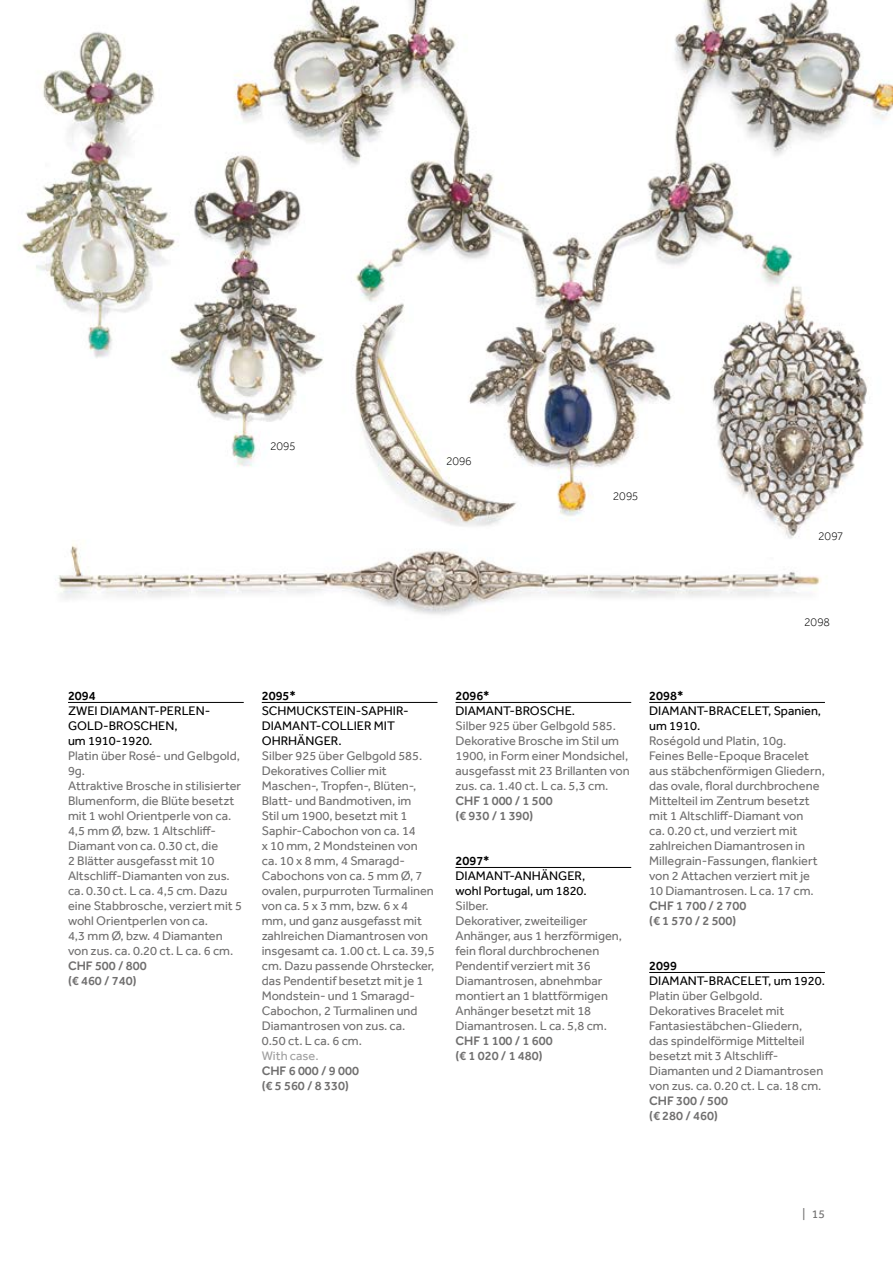
<style>
.page{position:relative;width:893px;height:1263px;background:#fff}
.page>*{position:absolute;margin:0;border:0;box-sizing:border-box;transform-origin:0 0}
.Beschreibung{font:12.75px/15px "Effra";color:#706f6f}
.Titel{font:12.75px/15px "Effra";color:#000}
.Schätzung{font:500 12.75px "Effra";color:#706f6f}
.Schätzung_Euro{font:500 12.75px "Effra";color:#706f6f}
.Lot{font:500 12.75px "Effra";color:#000}
.Footnote{font:12.75px "Effra";color:#9f9f9f}
.t1{font:300 12px "Effra";letter-spacing:.01em;color:#000}
.t2{font:12px "Effra";color:#706f6f}
</style>
<div class="page">
<img style="left:19px;top:0;width:874px;height:615px">
<hr style="left:68px;top:702px;width:176px;height:1px;background:#000">
<hr style="left:262px;top:702px;width:175px;height:1px;background:#000">
<hr style="left:455px;top:702px;width:176px;height:1px;background:#000">
<hr style="left:455px;top:867px;width:176px;height:1px;background:#000">
<hr style="left:649px;top:702px;width:176px;height:1px;background:#000">
<hr style="left:649px;top:972px;width:176px;height:1px;background:#000">
<p class="t1" style="left:270px;top:439px;width:27px">2095</p>
<p class="t1" style="left:446px;top:454px;width:27px">2096</p>
<p class="t1" style="left:613px;top:489px;width:27px">2095</p>
<p class="t1" style="left:819px;top:529px;width:26px">2097</p>
<p class="t1" style="left:804px;top:614px;width:27px">2098</p>
<p class="Lot" style="left:68px;top:688px;width:29px">2094</p>
<p class="Titel" style="left:68px;top:703px;width:144px">ZWEI DIAMANT-PERLEN-<br>GOLD-BROSCHEN,</p>
<p class="Titel" style="left:68px;top:733px;width:86px">um 1910-1920.</p>
<p class="Beschreibung" style="left:68px;top:748px;width:173px">Platin über Rosé- und Gelbgold,<br>9g.</p>
<p class="Beschreibung" style="left:68px;top:778px;width:176px">Attraktive Brosche in stilisierter<br>Blumenform, die Blüte besetzt mit 1 wohl Orientperle von ca.<br>4,5 mm Ø, bzw. 1 Altschliff-<br>Diamant von ca. 0.30 ct, die<br>2 Blätter ausgefasst mit 10<br>Altschliff-Diamanten von zus. ca. 0.30 ct. L ca. 4,5 cm. Dazu eine Stabbrosche, verziert mit 5 wohl Orientperlen von ca.</p>
<p class="Beschreibung" style="left:68px;top:928px;width:167px">4,3 mm Ø, bzw. 4 Diamanten von zus. ca. 0.20 ct. L ca. 6 cm.</p>
<p class="Schätzung" style="left:68px;top:958px;width:80px">CHF 500 / 800</p>
<p class="Schätzung_Euro" style="left:68px;top:973px;width:70px">(€ 460 / 740)</p>
<p class="Lot" style="left:262px;top:688px;width:36px">2095*</p>
<p class="Titel" style="left:262px;top:703px;width:148px">SCHMUCKSTEIN-SAPHIR-<br>DIAMANT-COLLIER MIT<br>OHRHÄNGER.</p>
<p class="Beschreibung" style="left:262px;top:748px;width:162px">Silber 925 über Gelbgold 585.</p>
<p class="Beschreibung" style="left:262px;top:763px;width:174px">Dekoratives Collier mit<br>Maschen-, Tropfen-, Blüten-,<br>Blatt- und Bandmotiven, im<br>Stil um 1900, besetzt mit 1<br>Saphir-Cabochon von ca. 14<br>x 10 mm, 2 Mondsteinen von ca. 10 x 8 mm, 4 Smaragd-<br>Cabochons von ca. 5 mm Ø, 7 ovalen, purpurroten Turmalinen von ca. 5 x 3 mm, bzw. 6 x 4 mm, und ganz ausgefasst mit zahlreichen Diamantrosen von insgesamt ca. 1.00 ct. L ca. 39,5 cm. Dazu passende Ohrstecker, das Pendentif besetzt mit je 1<br>Mondstein- und 1 Smaragd-<br>Cabochon, 2 Turmalinen und<br>Diamantrosen von zus. ca.</p>
<p class="Beschreibung" style="left:262px;top:1033px;width:102px">0.50 ct. L ca. 6 cm.</p>
<p class="Footnote" style="left:262px;top:1048px;width:58px">With case.</p>
<p class="Schätzung" style="left:262px;top:1063px;width:99px">CHF 6 000 / 9 000</p>
<p class="Schätzung_Euro" style="left:262px;top:1078px;width:89px">(€ 5 560 / 8 330)</p>
<p class="Lot" style="left:455px;top:688px;width:36px">2096*</p>
<p class="Titel" style="left:455px;top:703px;width:121px">DIAMANT-BROSCHE.</p>
<p class="Beschreibung" style="left:455px;top:718px;width:162px">Silber 925 über Gelbgold 585.</p>
<p class="Beschreibung" style="left:455px;top:733px;width:176px">Dekorative Brosche im Stil um<br>1900, in Form einer Mondsichel, ausgefasst mit 23 Brillanten von zus. ca. 1.40 ct. L ca. 5,3 cm.</p>
<p class="Schätzung" style="left:455px;top:793px;width:99px">CHF 1 000 / 1 500</p>
<p class="Schätzung_Euro" style="left:455px;top:808px;width:79px">(€ 930 / 1 390)</p>
<p class="Lot" style="left:455px;top:853px;width:36px">2097*</p>
<p class="Titel" style="left:455px;top:868px;width:131px">DIAMANT-ANHÄNGER,</p>
<p class="Titel" style="left:455px;top:883px;width:133px">wohl Portugal, um 1820.</p>
<p class="Beschreibung" style="left:455px;top:898px;width:35px">Silber.</p>
<p class="Beschreibung" style="left:455px;top:913px;width:168px">Dekorativer, zweiteiliger<br>Anhänger, aus 1 herzförmigen, fein floral durchbrochenen<br>Pendentif verziert mit 36<br>Diamantrosen, abnehmbar montiert an 1 blattförmigen<br>Anhänger besetzt mit 18<br>Diamantrosen. L ca. 5,8 cm.</p>
<p class="Schätzung" style="left:455px;top:1033px;width:99px">CHF 1 100 / 1 600</p>
<p class="Schätzung_Euro" style="left:455px;top:1048px;width:89px">(€ 1 020 / 1 480)</p>
<p class="Lot" style="left:649px;top:688px;width:36px">2098*</p>
<p class="Titel" style="left:649px;top:703px;width:173px">DIAMANT-BRACELET, Spanien, um 1910.</p>
<p class="Beschreibung" style="left:649px;top:733px;width:139px">Roségold und Platin, 10g.</p>
<p class="Beschreibung" style="left:649px;top:748px;width:177px">Feines Belle-Epoque Bracelet aus stäbchenförmigen Gliedern, das ovale, floral durchbrochene<br>Mittelteil im Zentrum besetzt mit 1 Altschliff-Diamant von<br>ca. 0.20 ct, und verziert mit zahlreichen Diamantrosen in<br>Millegrain-Fassungen, flankiert von 2 Attachen verziert mit je<br>10 Diamantrosen. L ca. 17 cm.</p>
<p class="Schätzung" style="left:649px;top:898px;width:99px">CHF 1 700 / 2 700</p>
<p class="Schätzung_Euro" style="left:649px;top:913px;width:89px">(€ 1 570 / 2 500)</p>
<p class="Lot" style="left:649px;top:958px;width:29px">2099</p>
<p class="Titel" style="left:649px;top:973px;width:177px">DIAMANT-BRACELET, um 1920.</p>
<p class="Beschreibung" style="left:649px;top:988px;width:115px">Platin über Gelbgold.</p>
<p class="Beschreibung" style="left:649px;top:1003px;width:176px">Dekoratives Bracelet mit<br>Fantasiestäbchen-Gliedern, das spindelförmige Mittelteil besetzt mit 3 Altschliff-<br>Diamanten und 2 Diamantrosen von zus. ca. 0.20 ct. L ca. 18 cm.</p>
<p class="Schätzung" style="left:649px;top:1093px;width:80px">CHF 300 / 500</p>
<p class="Schätzung_Euro" style="left:649px;top:1108px;width:70px">(€ 280 / 460)</p>
<p class="t2" style="left:802px;top:1207px;width:24px">| 15</p>
</div>
